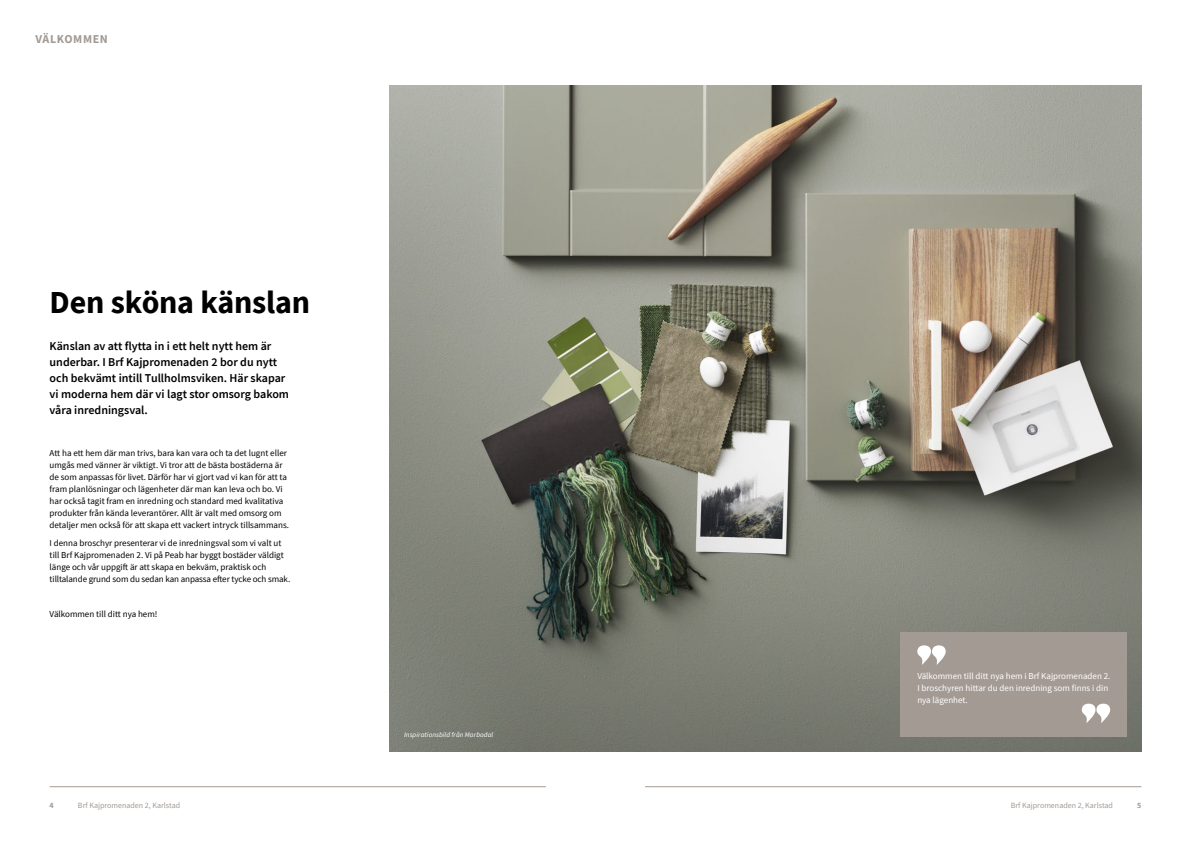
<style>
.page{position:relative;width:1191px;height:842px;background:#fff}
.page>*{position:absolute;margin:0;border:0;box-sizing:border-box;transform-origin:0 0}
.t1{font:700 32px "Source Sans Pro";letter-spacing:-.005em;color:#000}
.t2{font:600 12px/16px "Source Sans Pro";color:#000}
.t3{font:700 12px "Source Sans Pro";letter-spacing:.05em;color:#a39a94}
.t4{font:9px/12px "Source Sans Pro";color:#000}
.t5{font:9px/12px "Source Sans Pro";color:#fff}
.t6{font:8px "Source Sans Pro";color:#a39a94}
.t7{font:700 8px "Source Sans Pro";color:#a39a94}
.t8{font:italic 7px "Source Sans Pro";letter-spacing:.015em;color:#fff}
</style>
<div class="page">
<hr style="left:645px;top:786px;width:496px;height:1px;background:#a39a94">
<hr style="left:50px;top:786px;width:496px;height:1px;background:#a39a94">
<img style="left:390px;top:85px;width:751px;height:666px">
<div style="left:900px;top:632px;width:227px;height:105px;background:#a39a94"></div>
<svg style="left:917px;top:645px;width:28px;height:20px"></svg>
<svg style="left:1081px;top:704px;width:29px;height:19px"></svg>
<h2 class="t3" style="left:35px;top:30px;width:74px">VÄLKOMMEN</h2>
<h1 class="t1" style="left:50px;top:280px;width:262px">Den sköna känslan</h1>
<h2 class="t2" style="left:50px;top:338px;width:241px">Känslan av att flytta in i ett helt nytt hem är underbar. I Brf Kajpromenaden 2 bor du nytt och bekvämt intill Tullholmsviken. Här skapar vi moderna hem där vi lagt stor omsorg bakom våra inredningsval.</h2>
<p class="t4" style="left:50px;top:447px;width:241px">Att ha ett hem där man trivs, bara kan vara och ta det lugnt eller umgås med vänner är viktigt. Vi tror att de bästa bostäderna är de som anpassas för livet. Därför har vi gjort vad vi kan för att ta fram planlösningar och lägenheter där man kan leva och bo. Vi har också tagit fram en inredning och standard med kvalitativa produkter från kända leverantörer. Allt är valt med omsorg om detaljer men också för att skapa ett vackert intryck tillsammans.</p>
<p class="t4" style="left:50px;top:536px;width:242px">I denna broschyr presenterar vi de inredningsval som vi valt ut till Brf Kajpromenaden 2. Vi på Peab har byggt bostäder väldigt länge och vår uppgift är att skapa en bekväm, praktisk och tilltalande grund som du sedan kan anpassa efter tycke och smak.</p>
<p class="t4" style="left:50px;top:608px;width:109px">Välkommen till ditt nya hem!</p>
<p class="t8" style="left:404px;top:730px;width:91px">Inspirationsbild från Marbodal</p>
<p class="t5" style="left:917px;top:670px;width:195px">Välkommen till ditt nya hem i Brf Kajpromenaden 2.<br>I broschyren hittar du den inredning som finns i din nya lägenhet.</p>
<p class="t7" style="left:50px;top:800px;width:6px">4</p>
<p class="t6" style="left:78px;top:800px;width:104px">Brf Kajpromenaden 2, Karlstad</p>
<p class="t6" style="left:1010px;top:800px;width:104px">Brf Kajpromenaden 2, Karlstad</p>
<p class="t7" style="left:1137px;top:800px;width:6px">5</p>
</div>
